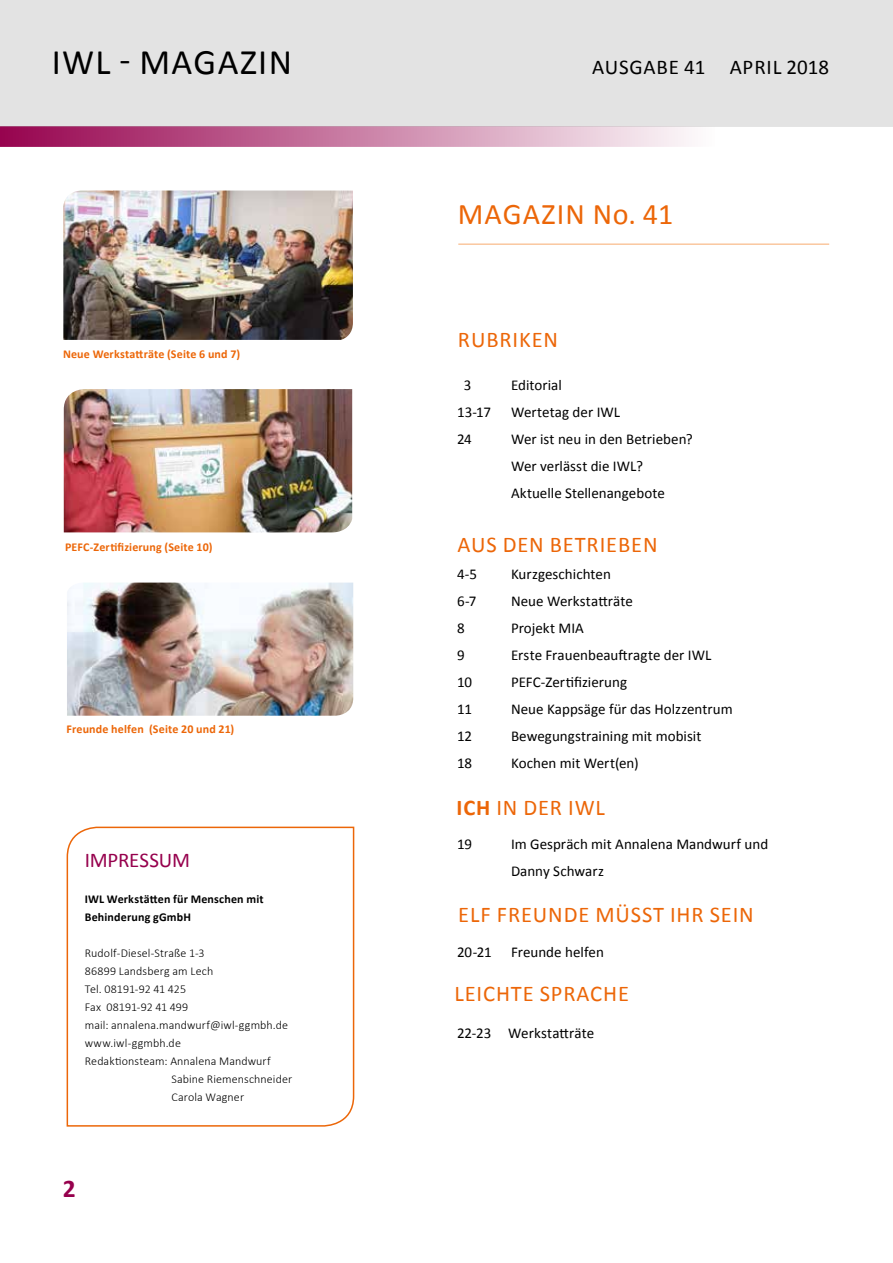
<style>
.page{position:relative;width:893px;height:1263px;background:#fff}
.page>*{position:absolute;margin:0;border:0;box-sizing:border-box;transform-origin:0 0}
.t1{font:36px "Calibri";letter-spacing:.04em;color:#000}
.t2{font:30px "Calibri";letter-spacing:.04em;color:#ec6608}
.t3{font:700 25.5px "Calibri";color:#96004d}
.t4{font:22.5px "Calibri";letter-spacing:.04em;color:#ec6608}
.t5{font:21px "Calibri";letter-spacing:.04em;color:#000}
.t6{font:21px "Calibri";letter-spacing:-.01em;color:#96004d}
.t7{font:15px/27px "Calibri";color:#000}
.t8{font:300 12px "Calibri";letter-spacing:.01em;color:#000}
.t9{font:700 12px "Calibri";letter-spacing:.015em;color:#ec6608}
.t10{font:700 12px/18px "Calibri";letter-spacing:.015em;color:#000}
.t11{font:300 12px "Calibri";letter-spacing:-.01em;color:#000}
.s1{font-weight:700}
</style>
<div class="page">
<svg style="left:0;top:127px;width:689px;height:20px;background:#c87ca3"></svg>
<div style="left:0;top:0;width:893px;height:127px;background:#e3e3e3"></div>
<img style="left:63px;top:191px;width:290px;height:149px">
<img style="left:67px;top:583px;width:286px;height:133px">
<img style="left:64px;top:389px;width:288px;height:143px">
<svg style="left:66px;top:826px;width:289px;height:301px"></svg>
<hr style="left:458px;top:243px;width:371px;height:2px;background:#fac79f">
<h1 class="t1" style="left:52px;top:39px;width:242px">IWL - MAGAZIN</h1>
<p class="t9" style="left:63px;top:346px;width:179px">Neue Werkstatträte (Seite 6 und 7)</p>
<p class="t9" style="left:65px;top:540px;width:149px">PEFC-Zertifizierung (Seite 10)</p>
<p class="t9" style="left:67px;top:721px;width:169px">Freunde helfen (Seite 20 und 21)</p>
<h3 class="t6" style="left:85px;top:846px;width:107px">IMPRESSUM</h3>
<p class="t10" style="left:85px;top:889px;width:180px">IWL Werkstätten für Menschen mit<br>Behinderung gGmbH</p>
<p class="t8" style="left:85px;top:945px;width:121px">Rudolf-Diesel-Straße 1-3</p>
<p class="t8" style="left:85px;top:963px;width:130px">86899 Landsberg am Lech</p>
<p class="t11" style="left:85px;top:981px;width:103px">Tel. 08191-92 41 425</p>
<p class="t8" style="left:85px;top:999px;width:105px">Fax 08191-92 41 499</p>
<p class="t8" style="left:85px;top:1017px;width:205px">mail: annalena.mandwurf@iwl-ggmbh.de</p>
<p class="t8" style="left:85px;top:1035px;width:98px">www.iwl-ggmbh.de</p>
<p class="t8" style="left:85px;top:1053px;width:188px">Redaktionsteam: Annalena Mandwurf</p>
<p class="t8" style="left:171px;top:1071px;width:122px">Sabine Riemenschneider</p>
<p class="t8" style="left:171px;top:1089px;width:74px">Carola Wagner</p>
<h3 class="t3" style="left:63px;top:1172px;width:14px">2</h3>
<h3 class="t5" style="left:592px;top:54px;width:239px">AUSGABE 41 APRIL 2018</h3>
<h2 class="t2" style="left:458px;top:196px;width:217px">MAGAZIN No. 41</h2>
<h3 class="t4" style="left:458px;top:326px;width:102px">RUBRIKEN</h3>
<p class="t7" style="left:464px;top:371px;width:9px">3</p>
<p class="t7" style="left:511px;top:371px;width:52px">Editorial</p>
<p class="t7" style="left:457px;top:398px;width:36px">13-17</p>
<p class="t7" style="left:511px;top:398px;width:111px">Wertetag der IWL</p>
<p class="t7" style="left:457px;top:425px;width:16px">24</p>
<p class="t7" style="left:511px;top:425px;width:183px">Wer ist neu in den Betrieben?<br>Wer verlässt die IWL?<br>Aktuelle Stellenangebote</p>
<h3 class="t4" style="left:458px;top:530px;width:202px">AUS DEN BETRIEBEN</h3>
<p class="t7" style="left:457px;top:560px;width:22px">4-5</p>
<p class="t7" style="left:511px;top:560px;width:101px">Kurzgeschichten</p>
<p class="t7" style="left:457px;top:587px;width:21px">6-7</p>
<p class="t7" style="left:511px;top:587px;width:123px">Neue Werkstatträte</p>
<p class="t7" style="left:457px;top:614px;width:9px">8</p>
<p class="t7" style="left:511px;top:614px;width:74px">Projekt MIA</p>
<p class="t7" style="left:457px;top:641px;width:9px">9</p>
<p class="t7" style="left:511px;top:641px;width:202px">Erste Frauenbeauftragte der IWL</p>
<p class="t7" style="left:457px;top:668px;width:17px">10</p>
<p class="t7" style="left:511px;top:668px;width:118px">PEFC-Zertifizierung</p>
<p class="t7" style="left:457px;top:695px;width:17px">11</p>
<p class="t7" style="left:511px;top:695px;width:223px">Neue Kappsäge für das Holzzentrum</p>
<p class="t7" style="left:457px;top:722px;width:17px">12</p>
<p class="t7" style="left:511px;top:722px;width:192px">Bewegungstraining mit mobisit</p>
<p class="t7" style="left:457px;top:749px;width:17px">18</p>
<p class="t7" style="left:511px;top:749px;width:129px">Kochen mit Wert(en)</p>
<h3 class="t4" style="left:456px;top:793px;width:150px"><span class="s1">ICH</span> IN DER IWL</h3>
<p class="t7" style="left:457px;top:830px;width:17px">19</p>
<p class="t7" style="left:511px;top:830px;width:259px">Im Gespräch mit Annalena Mandwurf und<br>Danny Schwarz</p>
<h3 class="t4" style="left:458px;top:900px;width:297px">ELF FREUNDE MÜSST IHR SEIN</h3>
<p class="t7" style="left:457px;top:938px;width:36px">20-21</p>
<p class="t7" style="left:511px;top:938px;width:94px">Freunde helfen</p>
<h3 class="t4" style="left:454px;top:980px;width:176px">LEICHTE SPRACHE</h3>
<p class="t7" style="left:457px;top:1019px;width:139px">22-23 Werkstatträte</p>
</div>
